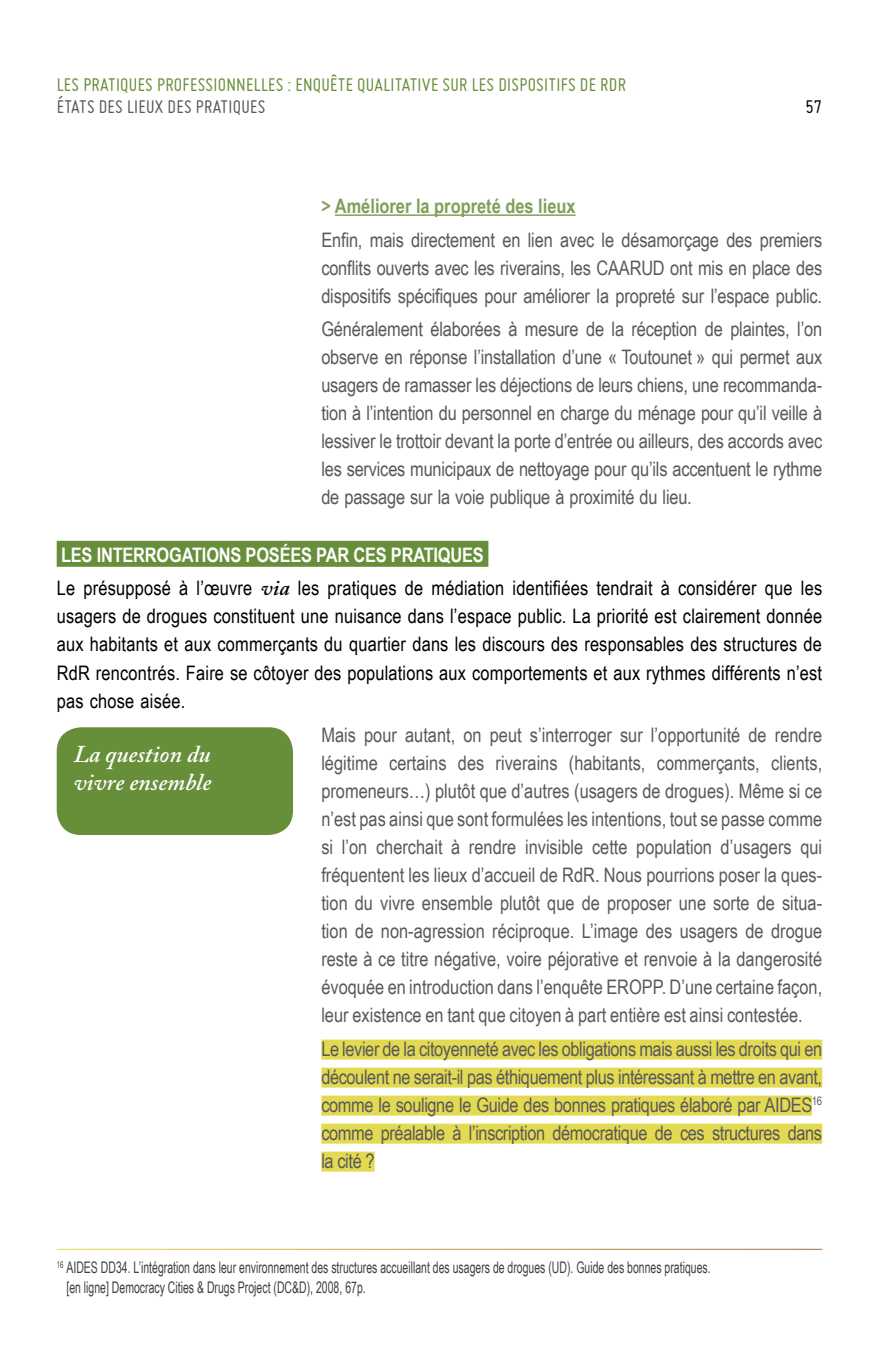
<style>
.page{position:relative;width:879px;height:1361px;background:#fff}
.page>*{position:absolute;margin:0;border:0;box-sizing:border-box;transform-origin:0 0}
.t1{font:italic 600 24px/28px "Adobe Caslon Pro";color:#fff}
.t2{font:20px/28px "Arial Narrow";letter-spacing:-.01em;color:#58595b;text-align:justify}
.t3{font:20px/28px "Arial Narrow";letter-spacing:.01em;color:#000}
.t4{font:20px "Miso";letter-spacing:.015em;color:#678e39}
.t5{font:700 20px "Arial Narrow";color:#fff}
.t6{font:700 20px "Arial Narrow";color:#809f59}
.t7{font:20px "Miso";letter-spacing:.015em;color:#58595b}
.t8{font:20px "Miso";color:#000}
.t9{font:16px/20px "Arial Narrow";color:#414042;scale:.8 1}
.s1{font-weight:700;color:#fff}
.s2{font-family:"Adobe Caslon Pro";font-weight:600;font-style:italic;font-size:22px}
</style>
<div class="page">
<hr style="left:335px;top:214px;width:240px;height:2px;background:#809f59">
<div style="left:57px;top:541px;width:431px;height:26px;background:#678e39"></div>
<div style="left:321px;top:1039px;width:501px;height:20px;background:#e4da52"></div>
<div style="left:321px;top:1067px;width:501px;height:20px;background:#e4da52"></div>
<div style="left:321px;top:1095px;width:491px;height:20px;background:#e4da52"></div>
<div style="left:321px;top:1123px;width:501px;height:20px;background:#e4da52"></div>
<div style="left:321px;top:1151px;width:54px;height:20px;background:#e4da52"></div>
<div style="left:57px;top:727px;width:236px;height:108px;background:#678e39;border-radius:24px"></div>
<p class="t4" style="left:57px;top:73px;width:568px">LES PRATIQUES PROFESSIONN ELLES : ENQUÊTE QUALITATIVE SUR LES DISPOSITIFS DE RDR</p>
<p class="t7" style="left:57px;top:96px;width:210px">ÉTATS DES LI EUX DES PRATIQ UES</p>
<p class="t8" style="left:805px;top:96px;width:18px">57</p>
<p class="t6" style="left:321px;top:191px;width:256px">&gt; AMÉLIORER LA PROPRETÉ DES LIEUX</p>
<p class="t2" style="left:321px;top:225px;width:502px">Enfin, mais directement en lien avec le désamorçage des premiers conflits ouverts avec les riverains, les CAARUD ont mis en place des dispositifs spécifiques pour améliorer la propreté sur l’espace public.</p>
<p class="t2" style="left:321px;top:315px;width:502px">Généralement élaborées à mesure de la réception de plaintes, l’on observe en réponse l’installation d’une « Toutounet » qui permet aux usagers de ramasser les déjections de leurs chiens, une recommanda&shy;tion à l’intention du personnel en charge du ménage pour qu’il veille à lessiver le trottoir devant la porte d’entrée ou ailleurs, des accords avec les services municipaux de nettoyage pour qu’ils accentuent le rythme de passage sur la voie publique à proximité du lieu.</p>
<p class="t5" style="left:61px;top:539px;width:11px">LES</p>
<p class="t5" style="left:97px;top:539px;width:12px">INTERRO</p>
<p class="t5" style="left:169px;top:539px;width:24px">GATIONS</p>
<p class="t5" style="left:246px;top:539px;width:83px">POSÉESPAR</p>
<p class="t5" style="left:353px;top:539px;width:12px">CES</p>
<p class="t3" style="left:57px;top:537px;width:767px;line-height:33.6px;text-indent:334px"><span class="s1">PRATIQUES<br></span>Le présupposé à l’œuvre <span class="s2">via</span> les pratiques de médiation identifiées tendrait à considérer que les</p>
<p class="t3" style="left:57px;top:602px;width:767px;text-align:justify">usagers de drogues constituent une nuisance dans l’espace public. La priorité est clairement donnée aux habitants et aux commerçants du quartier dans les discours des responsables des structures de RdR rencontrés. Faire se côtoyer des populations aux comportements et aux rythmes différents n’est pas chose aisée.</p>
<p class="t2" style="left:321px;top:720px;width:502px">Mais pour autant, on peut s’interroger sur l’opportunité de rendre légitime certains des riverains (habitants, commerçants, clients, promeneurs…) plutôt que d’autres (usagers de drogues). Même si ce n’est pas ainsi que sont formulées les intentions, tout se passe comme si l’on cherchait à rendre invisible cette population d’usagers qui fréquentent les lieux d’accueil de RdR. Nous pourrions poser la ques&shy;tion du vivre ensemble plutôt que de proposer une sorte de situa&shy;tion de non-agression réciproque. L’image des usagers de drogue reste à ce titre négative, voire péjorative et renvoie à la dangerosité évoquée en introduction dans l’enquête EROPP. D’une certaine façon, leur existence en tant que citoyen à part entière est ainsi contestée.</p>
<p class="t2" style="left:321px;top:1034px;width:502px">Le levier de la citoyenneté avec les obligations mais aussi les droits qui en découlent ne serait-il pas éthiquement plus intéressant à mettre en avant, comme le souligne le Guide des bonnes pratiques élaboré par AIDES<sup>16 </sup>comme préalable à l’inscription démocratique de ces structures dans la cité ?</p>
<p class="t1" style="left:74px;top:739px;width:139px">La question du vivre ensemble</p>
<p class="t9" style="left:66px;top:1256px;width:807px;text-indent:-10px"><sup>16</sup> AIDES DD34. L’intégration dans leur environnement des structures accueillant des usagers de drogues (UD). Guide des bonnes pratiques. [en ligne] Democracy Cities &amp; Drugs Project (DC&amp;D), 2008, 67p.</p>
</div>
